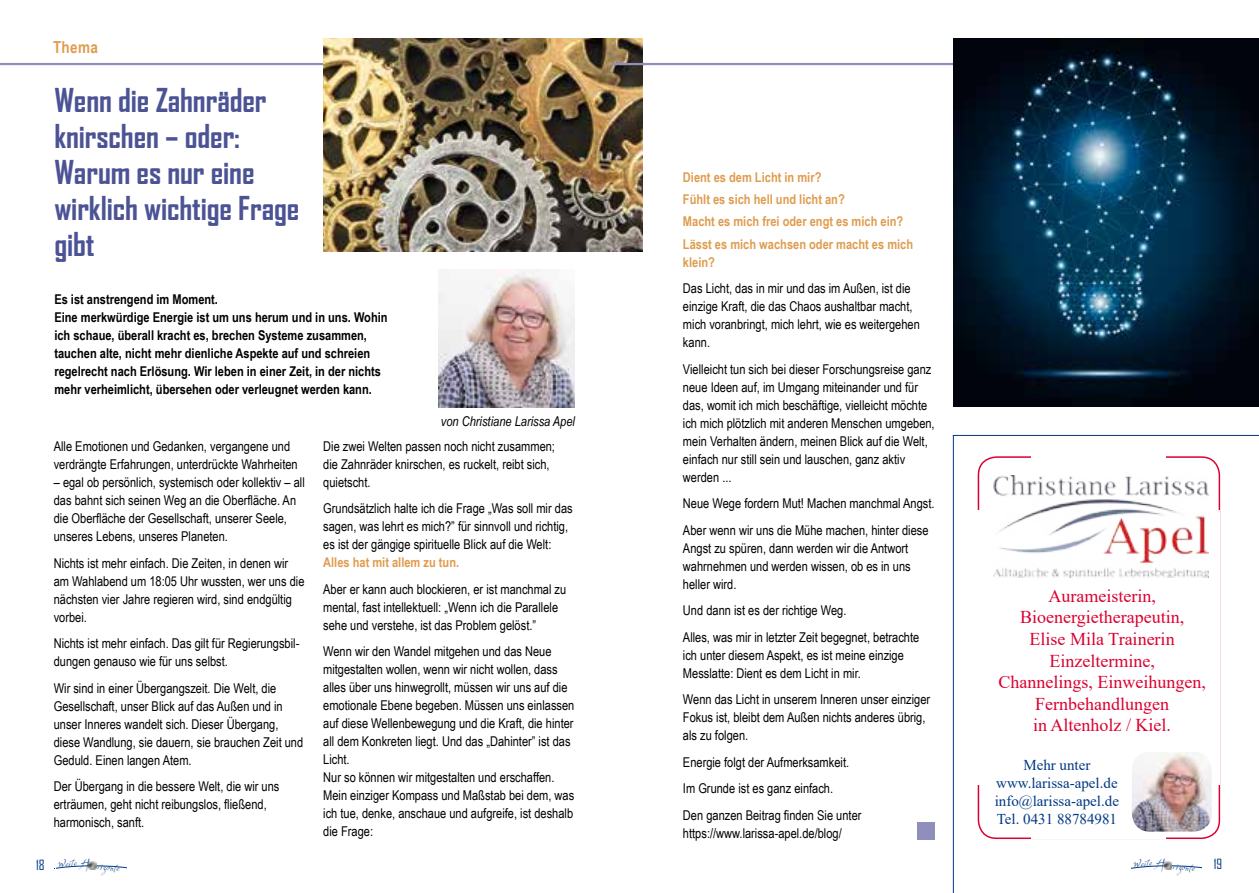
<style>
.page{position:relative;width:1259px;height:893px;background:#fff}
.page>*{position:absolute;margin:0;border:0;box-sizing:border-box;transform-origin:0 0}
.t1{font:700 31.5px/36px "Agency FB";letter-spacing:-.005em;color:#4b5394}
.t2{font:18px/21.6px "Times New Roman";color:#db0030;text-align:center}
.t3{font:700 16.5px "Arial Narrow";letter-spacing:.02em;color:#df9c4e}
.t4{font:15px/18px "Times New Roman";color:#003882;text-align:center}
.t5{font:14.1px "Aerofoil";color:#003882}
.t6{font:13.5px/18px "Arial Narrow";color:#000}
.t7{font:700 13.5px/18px "Arial Narrow";color:#000}
.t8{font:700 13.5px/22.2px "Arial Narrow";color:#df9c4e}
.t9{font:italic 13.5px "Arial Narrow";color:#000}
.t10{font:13.5px "Agency FB";color:#003882}
.t11{font:8.1px "Aerofoil";color:#003882}
</style>
<div class="page">
<svg style="left:1131px;top:861px;width:71px;height:9px"></svg>
<svg style="left:56px;top:861px;width:71px;height:9px"></svg>
<hr style="left:0;top:63px;width:645px;height:2px;background:#908eba">
<img style="left:439px;top:270px;width:136px;height:137px">
<img style="left:323px;top:39px;width:320px;height:212px">
<div style="left:917px;top:823px;width:17px;height:17px;background:#908eba"></div>
<hr style="left:953px;top:436px;width:1px;height:457px;background:#003882">
<hr style="left:952px;top:435px;width:307px;height:1px;background:#003882">
<img style="left:993px;top:476px;width:215px;height:102px">
<img style="left:1132px;top:752px;width:79px;height:80px">
<hr style="left:611px;top:63px;width:648px;height:2px;background:#908eba">
<img style="left:953px;top:38px;width:306px;height:369px">
<p class="t3" style="left:53px;top:35px;width:46px">Thema</p>
<h1 class="t1" style="left:54px;top:81px;width:246px">Wenn die Zahnräder knirschen – oder:<br>Warum es nur eine wirklich wichtige Frage gibt</h1>
<p class="t7" style="left:54px;top:290px;width:335px">Es ist anstrengend im Moment.<br>Eine merkwürdige Energie ist um uns herum und in uns. Wohin ich schaue, überall kracht es, brechen Systeme zusammen, tauchen alte, nicht mehr dienliche Aspekte auf und schreien regelrecht nach Erlösung. Wir leben in einer Zeit, in der nichts mehr verheimlicht, übersehen oder verleugnet werden kann.</p>
<p class="t9" style="left:441px;top:412px;width:136px">von Christiane Larissa Apel</p>
<p class="t6" style="left:54px;top:437px;width:245px">Alle Emotionen und Gedanken, vergangene und verdrängte Erfahrungen, unterdrückte Wahrheiten</p>
<p class="t6" style="left:54px;top:473px;width:253px">– egal ob persönlich, systemisch oder kollektiv – all das bahnt sich seinen Weg an die Oberfläche. An die Oberfläche der Gesellschaft, unserer Seele, unseres Lebens, unseres Planeten.</p>
<p class="t6" style="left:54px;top:553px;width:252px">Nichts ist mehr einfach. Die Zeiten, in denen wir am Wahlabend um 18:05 Uhr wussten, wer uns die nächsten vier Jahre regieren wird, sind endgültig vorbei.</p>
<p class="t6" style="left:54px;top:634px;width:247px">Nichts ist mehr einfach. Das gilt für Regierungsbil&shy;dungen genauso wie für uns selbst.</p>
<p class="t6" style="left:54px;top:678px;width:251px">Wir sind in einer Übergangszeit. Die Welt, die Gesellschaft, unser Blick auf das Außen und in unser Inneres wandelt sich. Dieser Übergang, diese Wandlung, sie dauern, sie brauchen Zeit und Geduld. Einen langen Atem.</p>
<p class="t6" style="left:54px;top:777px;width:227px">Der Übergang in die bessere Welt, die wir uns erträumen, geht nicht reibungslos, fließend, harmonisch, sanft.</p>
<p class="t10" style="left:36px;top:856px;width:10px">18</p>
<p class="t11" style="left:58px;top:860px;width:21px;rotate:-4deg">Weite</p>
<p class="t5" style="left:81px;top:856px;width:10px">H</p>
<p class="t11" style="left:98px;top:862px;width:24px;rotate:4deg">rizonte</p>
<p class="t6" style="left:323px;top:436px;width:233px">Die zwei Welten passen noch nicht zusammen; die Zahnräder knirschen, es ruckelt, reibt sich, quietscht.</p>
<p class="t6" style="left:323px;top:499px;width:251px">Grundsätzlich halte ich die Frage „Was soll mir das sagen, was lehrt es mich?” für sinnvoll und richtig, es ist der gängige spirituelle Blick auf die Welt:</p>
<p class="t8" style="left:323px;top:551px;width:137px">Alles hat mit allem zu tun.</p>
<p class="t6" style="left:323px;top:579px;width:245px">Aber er kann auch blockieren, er ist manchmal zu mental, fast intellektuell: „Wenn ich die Parallele sehe und verstehe, ist das Problem gelöst.”</p>
<p class="t6" style="left:323px;top:642px;width:253px">Wenn wir den Wandel mitgehen und das Neue mitgestalten wollen, wenn wir nicht wollen, dass alles über uns hinwegrollt, müssen wir uns auf die emotionale Ebene begeben. Müssen uns einlassen auf diese Wellenbewegung und die Kraft, die hinter all dem Konkreten liegt. Und das „Dahinter” ist das Licht.<br>Nur so können wir mitgestalten und erschaffen.<br>Mein einziger Kompass und Maßstab bei dem, was ich tue, denke, anschaue und aufgreife, ist deshalb die Frage:</p>
<p class="t8" style="left:683px;top:165px;width:232px">Dient es dem Licht in mir?<br>Fühlt es sich hell und licht an?<br>Macht es mich frei oder engt es mich ein?<br>Lässt es mich wachsen oder macht es mich</p>
<p class="t8" style="left:683px;top:250px;width:33px">klein?</p>
<p class="t6" style="left:683px;top:279px;width:238px">Das Licht, das in mir und das im Außen, ist die einzige Kraft, die das Chaos aushaltbar macht, mich voranbringt, mich lehrt, wie es weitergehen kann.</p>
<p class="t6" style="left:683px;top:359px;width:253px">Vielleicht tun sich bei dieser Forschungsreise ganz neue Ideen auf, im Umgang miteinander und für das, womit ich mich beschäftige, vielleicht möchte ich mich plötzlich mit anderen Menschen umgeben, mein Verhalten ändern, meinen Blick auf die Welt, einfach nur still sein und lauschen, ganz aktiv werden ...</p>
<p class="t6" style="left:683px;top:490px;width:253px;line-height:26.5px">Neue Wege fordern Mut! Machen manchmal Angst.<br>Aber wenn wir uns die Mühe machen, hinter diese</p>
<p class="t6" style="left:683px;top:538px;width:229px">Angst zu spüren, dann werden wir die Antwort wahrnehmen und werden wissen, ob es in uns heller wird.</p>
<p class="t6" style="left:683px;top:597px;width:238px;line-height:26.5px">Und dann ist es der richtige Weg.<br>Alles, was mir in letzter Zeit begegnet, betrachte</p>
<p class="t6" style="left:683px;top:645px;width:222px">ich unter diesem Aspekt, es ist meine einzige<br>Messlatte: Dient es dem Licht in mir.</p>
<p class="t6" style="left:683px;top:690px;width:249px">Wenn das Licht in unserem Inneren unser einziger<br>Fokus ist, bleibt dem Außen nichts anderes übrig, als zu folgen.</p>
<p class="t6" style="left:683px;top:748px;width:180px;line-height:26.5px">Energie folgt der Aufmerksamkeit.<br>Im Grunde ist es ganz einfach.<br>Den ganzen Beitrag finden Sie unter</p>
<p class="t6" style="left:683px;top:823px;width:160px">https://www.larissa-apel.de/blog/</p>
<h2 class="t2" style="left:998px;top:584px;width:209px">Aurameisterin,<br>Bioenergietherapeutin,<br>Elise Mila Trainerin<br>Einzeltermine,<br>Channelings, Einweihungen,<br>Fernbehandlungen<br>in Altenholz / Kiel.</h2>
<p class="t4" style="left:994px;top:755px;width:126px">Mehr unter www.larissa-apel.de info@larissa-apel.de<br>Tel. 0431 88784981</p>
<p class="t11" style="left:1133px;top:860px;width:21px;rotate:-4deg">Weite</p>
<p class="t5" style="left:1156px;top:856px;width:10px">H</p>
<p class="t11" style="left:1173px;top:862px;width:24px;rotate:4deg">rizonte</p>
<p class="t10" style="left:1214px;top:856px;width:10px">19</p>
</div>
